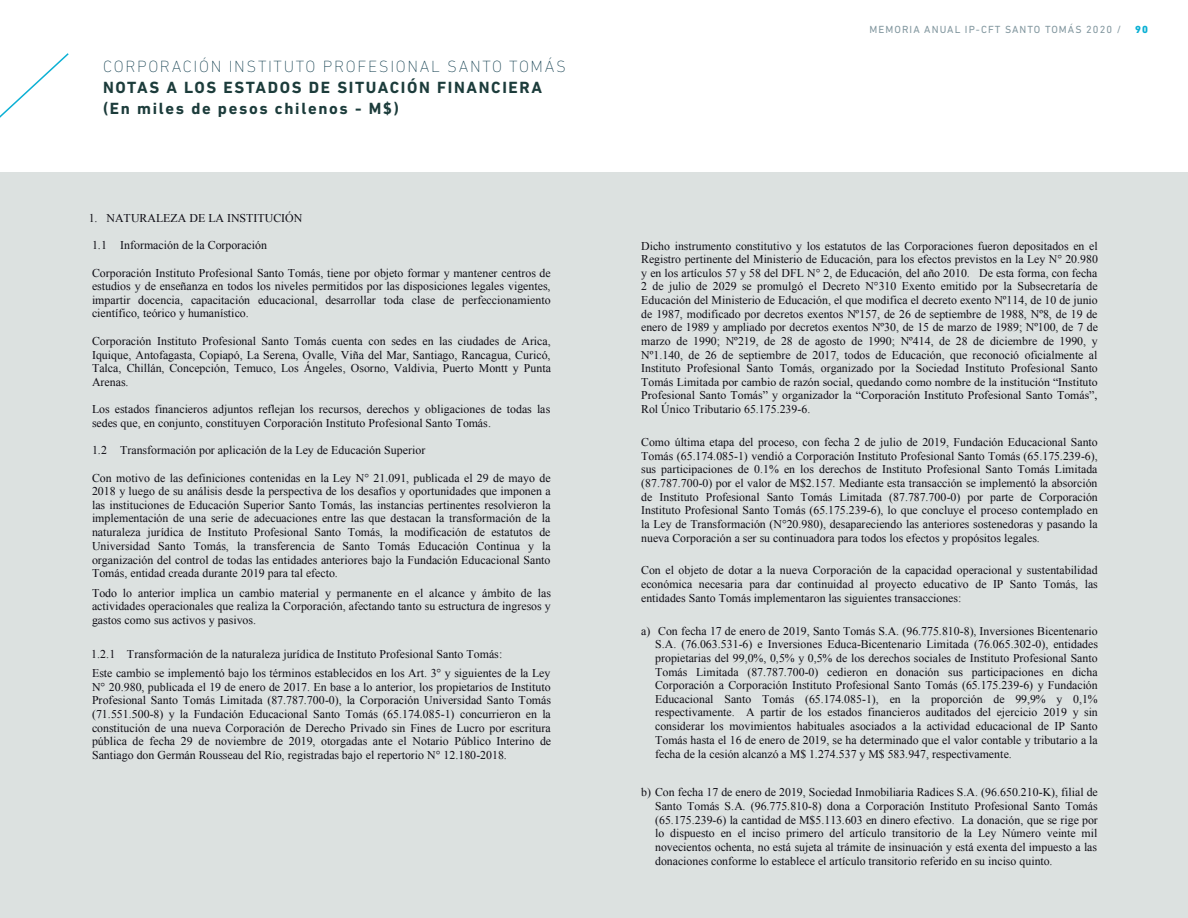
<style>
.page{position:relative;width:1188px;height:918px;background:#fff}
.page>*{position:absolute;margin:0;border:0;box-sizing:border-box;transform-origin:0 0}
.t1{font:700 16.5px/21.3px "DIN Next LT Pro";letter-spacing:.1em;color:#1c3c3b}
.t2{font:200 16.5px "DIN Next LT Pro";letter-spacing:.1em;color:#053445}
.t3{font:11.85px/13.6px "Times New Roman";color:#0e0c14;text-align:justify}
.t4{font:10.5px "DIN Next LT Pro";letter-spacing:.1em;color:#82979f}
.t5{font:800 10.5px "DIN Next LT Pro";color:#0bb0d4}
</style>
<div class="page">
<div style="left:0;top:172px;width:1188px;height:746px;background:#dce1e0"></div>
<svg style="left:0;top:53px;width:69px;height:65px"></svg>
<h1 class="t2" style="left:103px;top:57px;width:464px">CORPORACIÓN INSTITUTO PROFESIONAL SANTO TOMÁS</h1>
<h1 class="t1" style="left:103px;top:77px;width:441px">NOTAS A LOS ESTADOS DE SITUACIÓN FINANCIERA (En miles de pesos chilenos - M$)</h1>
<p class="t3" style="left:89px;top:211px;width:215px">1. NATURALEZA DE LA INSTITUCIÓN</p>
<p class="t3" style="left:92px;top:238px;width:176px">1.1 Información de la Corporación</p>
<p class="t3" style="left:92px;top:266px;width:460px">Corporación Instituto Profesional Santo Tomás, tiene por objeto formar y mantener centros de estudios y de enseñanza en todos los niveles permitidos por las disposiciones legales vigentes, impartir docencia, capacitación educacional, desarrollar toda clase de perfeccionamiento científico, teórico y humanístico.</p>
<p class="t3" style="left:92px;top:334px;width:460px">Corporación Instituto Profesional Santo Tomás cuenta con sedes en las ciudades de Arica, Iquique, Antofagasta, Copiapó, La Serena, Ovalle, Viña del Mar, Santiago, Rancagua, Curicó, Talca, Chillán, Concepción, Temuco, Los Ángeles, Osorno, Valdivia, Puerto Montt y Punta Arenas.</p>
<p class="t3" style="left:92px;top:402px;width:460px">Los estados financieros adjuntos reflejan los recursos, derechos y obligaciones de todas las sedes que, en conjunto, constituyen Corporación Instituto Profesional Santo Tomás.</p>
<p class="t3" style="left:92px;top:443px;width:335px">1.2 Transformación por aplicación de la Ley de Educación Superior</p>
<p class="t3" style="left:92px;top:471px;width:460px">Con motivo de las definiciones contenidas en la Ley N° 21.091, publicada el 29 de mayo de 2018 y luego de su análisis desde la perspectiva de los desafíos y oportunidades que imponen a las instituciones de Educación Superior Santo Tomás, las instancias pertinentes resolvieron la implementación de una serie de adecuaciones entre las que destacan la transformación de la naturaleza jurídica de Instituto Profesional Santo Tomás, la modificación de estatutos de Universidad Santo Tomás, la transferencia de Santo Tomás Educación Continua y la organización del control de todas las entidades anteriores bajo la Fundación Educacional Santo Tomás, entidad creada durante 2019 para tal efecto.</p>
<p class="t3" style="left:92px;top:586px;width:461px">Todo lo anterior implica un cambio material y permanente en el alcance y ámbito de las actividades operacionales que realiza la Corporación, afectando tanto su estructura de ingresos y gastos como sus activos y pasivos.</p>
<p class="t3" style="left:91px;top:644px;width:461px;line-height:19.2px">1.2.1 Transformación de la naturaleza jurídica de Instituto Profesional Santo Tomás:<br>Este cambio se implementó bajo los términos establecidos en los Art. 3° y siguientes de la Ley</p>
<p class="t3" style="left:92px;top:680px;width:461px">N° 20.980, publicada el 19 de enero de 2017. En base a lo anterior, los propietarios de Instituto Profesional Santo Tomás Limitada (87.787.700-0), la Corporación Universidad Santo Tomás (71.551.500-8) y la Fundación Educacional Santo Tomás (65.174.085-1) concurrieron en la constitución de una nueva Corporación de Derecho Privado sin Fines de Lucro por escritura pública de fecha 29 de noviembre de 2019, otorgadas ante el Notario Público Interino de Santiago don Germán Rousseau del Río, registradas bajo el repertorio N° 12.180-2018.</p>
<p class="t4" style="left:870px;top:24px;width:253px">MEMORIA ANUAL IP-CFT SANTO TOMÁS 2020 /</p>
<p class="t5" style="left:1135px;top:24px;width:14px">90</p>
<p class="t3" style="left:641px;top:239px;width:458px">Dicho instrumento constitutivo y los estatutos de las Corporaciones fueron depositados en el Registro pertinente del Ministerio de Educación, para los efectos previstos en la Ley N° 20.980 y en los artículos 57 y 58 del DFL N° 2, de Educación, del año 2010. De esta forma, con fecha 2 de julio de 2029 se promulgó el Decreto N°310 Exento emitido por la Subsecretaría de Educación del Ministerio de Educación, el que modifica el decreto exento Nº114, de 10 de junio de 1987, modificado por decretos exentos Nº157, de 26 de septiembre de 1988, Nº8, de 19 de enero de 1989 y ampliado por decretos exentos Nº30, de 15 de marzo de 1989; Nº100, de 7 de marzo de 1990; Nº219, de 28 de agosto de 1990; Nº414, de 28 de diciembre de 1990, y Nº1.140, de 26 de septiembre de 2017, todos de Educación, que reconoció oficialmente al Instituto Profesional Santo Tomás, organizado por la Sociedad Instituto Profesional Santo Tomás Limitada por cambio de razón social, quedando como nombre de la institución “Instituto Profesional Santo Tomás” y organizador la “Corporación Instituto Profesional Santo Tomás”, Rol Único Tributario 65.175.239-6.</p>
<p class="t3" style="left:641px;top:435px;width:458px">Como última etapa del proceso, con fecha 2 de julio de 2019, Fundación Educacional Santo Tomás (65.174.085-1) vendió a Corporación Instituto Profesional Santo Tomás (65.175.239-6), sus participaciones de 0.1% en los derechos de Instituto Profesional Santo Tomás Limitada (87.787.700-0) por el valor de M$2.157. Mediante esta transacción se implementó la absorción de Instituto Profesional Santo Tomás Limitada (87.787.700-0) por parte de Corporación Instituto Profesional Santo Tomás (65.175.239-6), lo que concluye el proceso contemplado en la Ley de Transformación (N°20.980), desapareciendo las anteriores sostenedoras y pasando la nueva Corporación a ser su continuadora para todos los efectos y propósitos legales.</p>
<p class="t3" style="left:641px;top:563px;width:458px">Con el objeto de dotar a la nueva Corporación de la capacidad operacional y sustentabilidad económica necesaria para dar continuidad al proyecto educativo de IP Santo Tomás, las entidades Santo Tomás implementaron las siguientes transacciones:</p>
<p class="t3" style="left:655px;top:624px;width:444px;text-indent:-14px">a) Con fecha 17 de enero de 2019, Santo Tomás S.A. (96.775.810-8), Inversiones Bicentenario S.A. (76.063.531-6) e Inversiones Educa-Bicentenario Limitada (76.065.302-0), entidades propietarias del 99,0%, 0,5% y 0,5% de los derechos sociales de Instituto Profesional Santo Tomás Limitada (87.787.700-0) cedieron en donación sus participaciones en dicha Corporación a Corporación Instituto Profesional Santo Tomás (65.175.239-6) y Fundación Educacional Santo Tomás (65.174.085-1), en la proporción de 99,9% y 0,1% respectivamente. A partir de los estados financieros auditados del ejercicio 2019 y sin considerar los movimientos habituales asociados a la actividad educacional de IP Santo Tomás hasta el 16 de enero de 2019, se ha determinado que el valor contable y tributario a la fecha de la cesión alcanzó a M$ 1.274.537 y M$ 583.947, respectivamente.</p>
<p class="t3" style="left:655px;top:785px;width:444px;text-indent:-14px">b) Con fecha 17 de enero de 2019, Sociedad Inmobiliaria Radices S.A. (96.650.210-K), filial de Santo Tomás S.A. (96.775.810-8) dona a Corporación Instituto Profesional Santo Tomás (65.175.239-6) la cantidad de M$5.113.603 en dinero efectivo. La donación, que se rige por lo dispuesto en el inciso primero del artículo transitorio de la Ley Número veinte mil novecientos ochenta, no está sujeta al trámite de insinuación y está exenta del impuesto a las donaciones conforme lo establece el artículo transitorio referido en su inciso quinto.</p>
</div>
